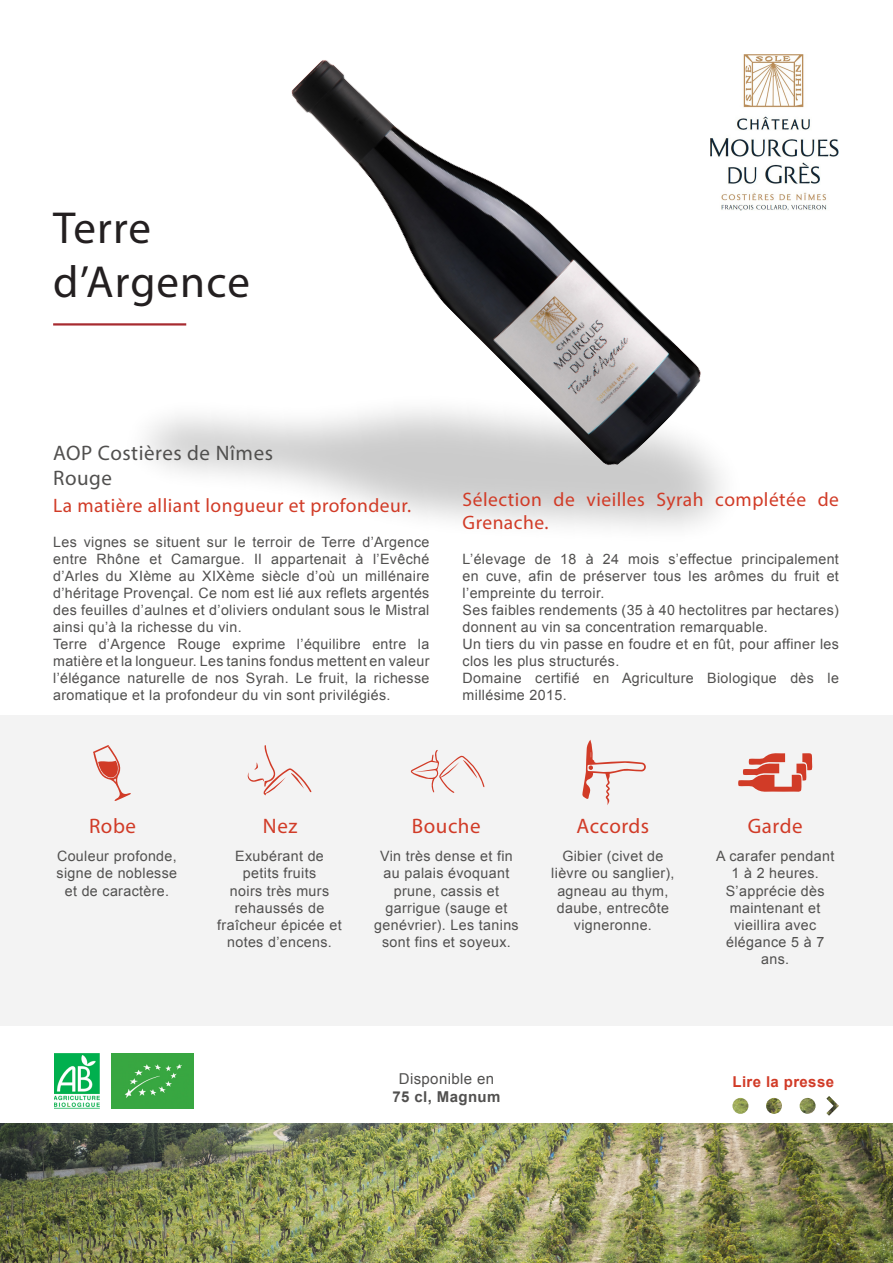
<style>
.page{position:relative;width:893px;height:1263px;background:#fff}
.page>*{position:absolute;margin:0;border:0;box-sizing:border-box;transform-origin:0 0}
.t1{font:45px "Myriad Pro";letter-spacing:.025em;color:#231f20}
.t2{font:21px "Myriad Pro";letter-spacing:.025em;color:#d13b27}
.t3{font:21px "Myriad Pro";letter-spacing:.025em;color:#51504f}
.t4{font:19.5px/23.4px "Myriad Pro";letter-spacing:.025em;color:#d13b27}
.t5{font:15px "Arial";letter-spacing:.025em;color:#51504f}
.t6{font:700 15px "Arial";letter-spacing:.025em;color:#d13b27}
.t7{font:700 15px "Arial";letter-spacing:.025em;color:#51504f}
.t8{font:14.25px/17.1px "Arial";letter-spacing:.025em;color:#51504f;text-align:center}
</style>
<div class="page">
<div style="left:0;top:715px;width:893px;height:311px;background:#f3f3f3"></div>
<img style="left:0;top:1123px;width:893px;height:140px">
<svg style="left:93px;top:745px;width:38px;height:56px"></svg>
<svg style="left:247px;top:745px;width:64px;height:50px"></svg>
<svg style="left:410px;top:750px;width:74px;height:43px"></svg>
<svg style="left:582px;top:740px;width:64px;height:65px"></svg>
<svg style="left:738px;top:753px;width:75px;height:39px"></svg>
<img style="left:54px;top:1053px;width:46px;height:56px">
<img style="left:111px;top:1053px;width:83px;height:55px">
<img style="left:710px;top:54px;width:129px;height:156px">
<hr style="left:53px;top:323px;width:133px;height:3px;background:#a72b30">
<img style="left:261px;top:60px;width:449px;height:413px">
<img style="left:800px;top:1098px;width:15px;height:16px;border-radius:8px">
<img style="left:732px;top:1098px;width:16px;height:16px;border-radius:8px">
<img style="left:766px;top:1098px;width:16px;height:16px;border-radius:8px">
<img style="left:826px;top:1096px;width:13px;height:20px">
<p class="t1" style="left:53px;top:200px;width:99px">Terre</p>
<p class="t1" style="left:53px;top:254px;width:198px">d’Argence</p>
<p class="t3" style="left:53px;top:439px;width:221px">AOP Costières de Nîmes</p>
<p class="t3" style="left:53px;top:465px;width:60px">Rouge</p>
<p class="t4" style="left:53px;top:494px;width:360px">La matière alliant longueur et profondeur.</p>
<p class="t8" style="left:53px;top:533px;width:378px;text-align:justify">Les vignes se situent sur le terroir de Terre d’Argence entre Rhône et Camargue. Il appartenait à l’Evêché d’Arles du XIème au XIXème siècle d’où un millénaire d’héritage Provençal. Ce nom est lié aux reflets argentés des feuilles d’aulnes et d’oliviers ondulant sous le Mistral ainsi qu’à la richesse du vin.</p>
<p class="t8" style="left:53px;top:636px;width:378px;text-align:justify">Terre d’Argence Rouge exprime l’équilibre entre la matière et la longueur. Les tanins fondus mettent en valeur l’élégance naturelle de nos Syrah. Le fruit, la richesse aromatique et la profondeur du vin sont privilégiés.</p>
<p class="t4" style="left:463px;top:487px;width:378px">Sélection de vieilles Syrah complétée de<br>Grenache.</p>
<p class="t8" style="left:463px;top:550px;width:378px;text-align:justify">L’élevage de 18 à 24 mois s’effectue principalement en cuve, afin de préserver tous les arômes du fruit et l’empreinte du terroir.</p>
<p class="t8" style="left:463px;top:601px;width:378px;text-align:left">Ses faibles rendements (35 à 40 hectolitres par hectares) donnent au vin sa concentration remarquable.</p>
<p class="t8" style="left:463px;top:636px;width:378px;text-align:left">Un tiers du vin passe en foudre et en fût, pour affiner les clos les plus structurés.</p>
<p class="t8" style="left:463px;top:670px;width:378px;text-align:left">Domaine certifié en Agriculture Biologique dès le millésime 2015.</p>
<p class="t2" style="left:89px;top:813px;width:48px">Robe</p>
<p class="t8" style="left:57px;top:848px;width:122px">Couleur profonde, signe de noblesse et de caractère.</p>
<p class="t2" style="left:263px;top:813px;width:36px">Nez</p>
<p class="t8" style="left:217px;top:848px;width:126px">Exubérant de petits fruits<br>noirs très murs rehaussés de fraîcheur épicée et notes d’encens.</p>
<p class="t2" style="left:412px;top:813px;width:70px">Bouche</p>
<p class="t8" style="left:374px;top:848px;width:146px">Vin très dense et fin au palais évoquant prune, cassis et garrigue (sauge et genévrier). Les tanins sont fins et soyeux.</p>
<p class="t2" style="left:577px;top:813px;width:74px">Accords</p>
<p class="t8" style="left:551px;top:848px;width:125px">Gibier (civet de lièvre ou sanglier), agneau au thym, daube, entrecôte vigneronne.</p>
<p class="t2" style="left:748px;top:813px;width:56px">Garde</p>
<p class="t8" style="left:716px;top:848px;width:120px">A carafer pendant<br>1 à 2 heures.</p>
<p class="t8" style="left:726px;top:882px;width:100px">S’apprécie dès maintenant et vieillira avec élégance 5 à 7 ans.</p>
<p class="t5" style="left:399px;top:1069px;width:97px">Disponible en</p>
<p class="t7" style="left:393px;top:1087px;width:109px">75 cl, Magnum</p>
<p class="t6" style="left:732px;top:1071px;width:103px">Lire la presse</p>
</div>
